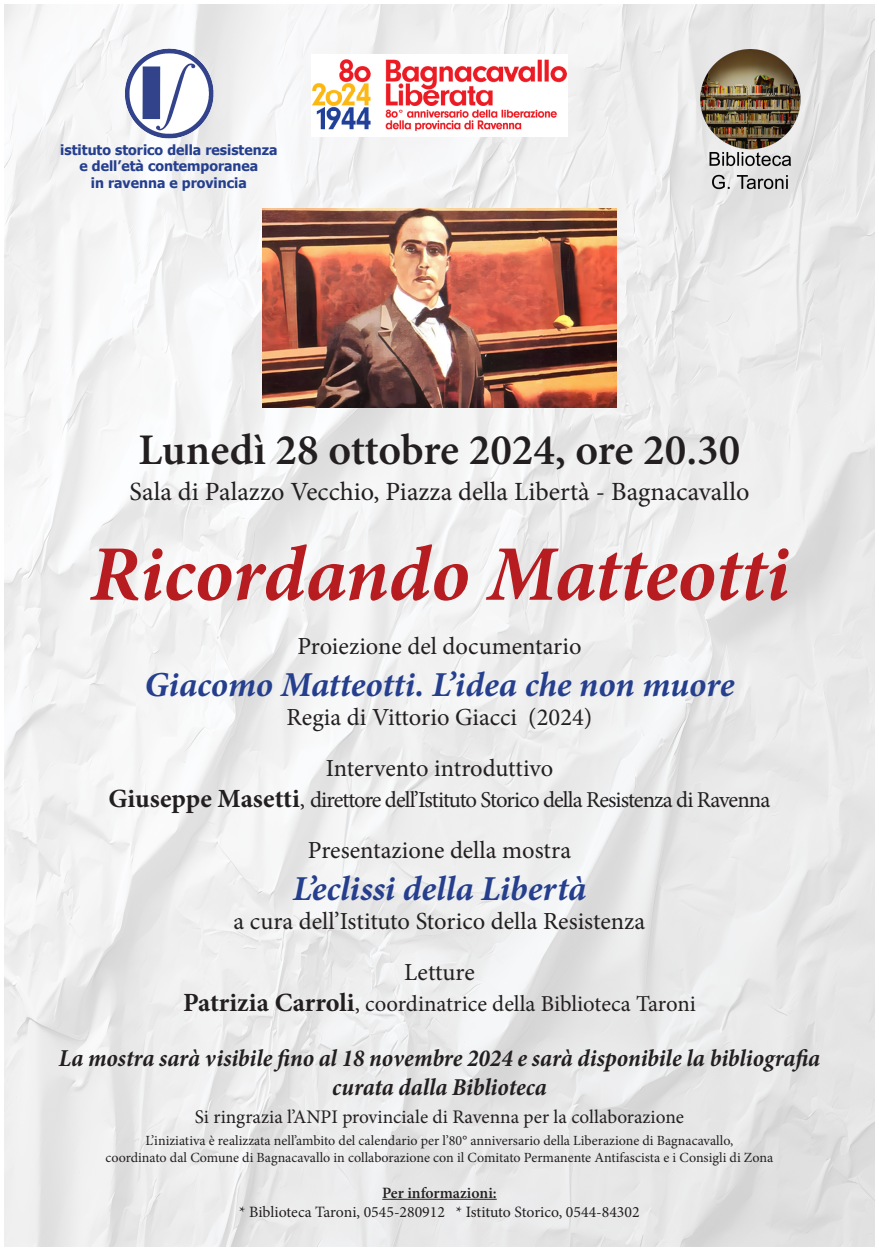
<style>
.page{position:relative;width:879px;height:1251px;background:#fff}
.page>*{position:absolute;margin:0;border:0;box-sizing:border-box;transform-origin:0 0}
.t1{font:italic 700 78.75px "Minion Pro";letter-spacing:-.005em;color:#b61c20}
.t2{font:600 43.75px "Minion Pro";color:#231f20}
.t3{font:italic 700 35px "Minion Pro";letter-spacing:-.005em;color:#253f8e}
.t4{font:26.25px "Minion Pro";color:#231f20}
.t5{font:24.5px "Minion Pro";color:#231f20}
.t6{font:italic 700 condensed 24.5px/29.4px "Minion Pro";letter-spacing:-.005em;color:#231f20;text-align:center}
.t7{font:22.75px "Minion Pro";letter-spacing:-.04em;color:#231f20}
.t8{font:22.75px "Minion Pro";color:#231f20}
.t9{font:19.25px "Minion Pro";color:#231f20}
.t10{font:15.75px "Minion Pro";color:#231f20}
.t11{font:600 15.75px "Minion Pro";color:#231f20}
.t12{font:14px "Minion Pro";color:#231f20}
.t13{font:700 14px "Tahoma";color:#253f8e}
.s1{font-weight:700;font-size:26.25px}
</style>
<div class="page">
<img style="left:5px;top:5px;width:868px;height:1240px">
<img style="left:119px;top:45px;width:99px;height:96px">
<hr style="left:382px;top:1198px;width:114px;height:1px;background:#231f20">
<img style="left:263px;top:208px;width:352px;height:199px">
<img style="left:675px;top:50px;width:148px;height:143px">
<img style="left:311px;top:55px;width:256px;height:81px">
<p class="t13" style="left:60px;top:140px;width:218px">istituto storico della resistenza</p>
<p class="t13" style="left:79px;top:156px;width:180px">e dell’età contemporanea</p>
<p class="t13" style="left:91px;top:173px;width:157px">in ravenna e provincia</p>
<p class="t2" style="left:138px;top:419px;width:603px">Lunedì 28 ottobre 2024, ore 20.30</p>
<p class="t4" style="left:129px;top:474px;width:621px">Sala di Palazzo Vecchio, Piazza della Libertà - Bagnacavallo</p>
<p class="t1" style="left:90px;top:518px;width:700px">Ricordando Matteotti</p>
<p class="t5" style="left:297px;top:629px;width:285px">Proiezione del documentario</p>
<p class="t3" style="left:144px;top:659px;width:591px">Giacomo Matteotti. L’idea che non muore</p>
<p class="t5" style="left:286px;top:701px;width:307px">Regia di Vittorio Giacci (2024)</p>
<p class="t5" style="left:325px;top:751px;width:229px">Intervento introduttivo</p>
<p class="t7" style="left:109px;top:784px;width:663px"><span class="s1">Giuseppe Masetti</span>, direttore dell’Istituto Storico della Resistenza di Ravenna</p>
<p class="t5" style="left:308px;top:833px;width:264px">Presentazione della mostra</p>
<p class="t3" style="left:292px;top:863px;width:295px">L’eclissi della Libertà</p>
<p class="t5" style="left:233px;top:904px;width:413px">a cura dell’Istituto Storico della Resistenza</p>
<p class="t5" style="left:404px;top:955px;width:72px">Letture</p>
<p class="t8" style="left:183px;top:988px;width:514px"><span class="s1">Patrizia Carroli</span>, coordinatrice della Biblioteca Taroni</p>
<p class="t6" style="left:59px;top:1042px;width:762px">La mostra sarà visibile fino al 18 novembre 2024 e sarà disponibile la bibliografia curata dalla Biblioteca</p>
<p class="t9" style="left:195px;top:1104px;width:490px">Si ringrazia l’ANPI provinciale di Ravenna per la collaborazione</p>
<p class="t12" style="left:145px;top:1130px;width:589px">L’iniziativa è realizzata nell’ambito del calendario per l’80° anniversario della Liberazione di Bagnacavallo,</p>
<p class="t12" style="left:105px;top:1147px;width:669px">coordinato dal Comune di Bagnacavallo in collaborazione con il Comitato Permanente Antifascista e i Consigli di Zona</p>
<p class="t11" style="left:382px;top:1181px;width:116px">Per informazioni:</p>
<p class="t10" style="left:239px;top:1200px;width:401px">* Biblioteca Taroni, 0545-280912 * Istituto Storico, 0544-84302</p>
</div>
